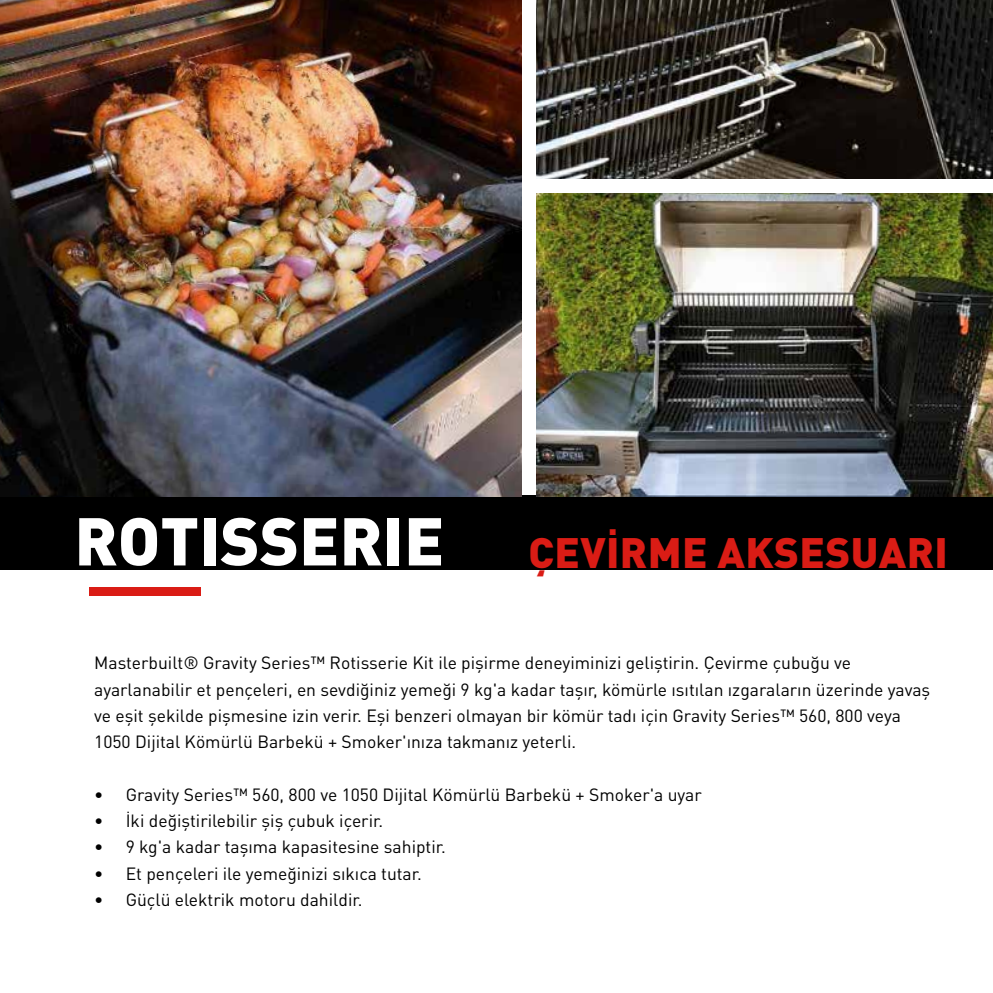
<style>
.page{position:relative;width:993px;height:993px;background:#fff}
.page>*{position:absolute;margin:0;border:0;box-sizing:border-box;transform-origin:0 0}
.t1{font:900 66.33px "DIN";color:#fff}
.t2{font:900 42px "DIN Pro";letter-spacing:.01em;color:#da1c15}
.t3{font:17.5px/26.2px "DIN Pro";color:#000}
</style>
<div class="page">
<div style="left:0;top:495px;width:992px;height:74px;background:#000"></div>
<img style="left:0;top:0;width:521px;height:496px">
<div style="left:89px;top:587px;width:111px;height:9px;background:#da1c15"></div>
<img style="left:536px;top:193px;width:456px;height:303px">
<img style="left:536px;top:0;width:456px;height:179px">
<h1 class="t1" style="left:74px;top:497px;width:371px">ROTISSERIE</h1>
<h2 class="t2" style="left:528px;top:524px;width:421px">ÇEVİRME AKSESUARI</h2>
<p class="t3" style="left:94px;top:649px;width:837px">Masterbuilt® Gravity Series™ Rotisserie Kit ile pişirme deneyiminizi geliştirin. Çevirme çubuğu ve ayarlanabilir et pençeleri, en sevdiğiniz yemeği 9 kg'a kadar taşır, kömürle ısıtılan ızgaraların üzerinde yavaş ve eşit şekilde pişmesine izin verir. Eşi benzeri olmayan bir kömür tadı için Gravity Series™ 560, 800 veya 1050 Dijital Kömürlü Barbekü + Smoker'ınıza takmanız yeterli.</p>
<p class="t3" style="left:94px;top:780px;width:609px">• Gravity Series™ 560, 800 ve 1050 Dijital Kömürlü Barbekü + Smoker'a uyar</p>
<p class="t3" style="left:94px;top:806px;width:290px">• İki değiştirilebilir şiş çubuk içerir.</p>
<p class="t3" style="left:94px;top:832px;width:353px">• 9 kg'a kadar taşıma kapasitesine sahiptir.</p>
<p class="t3" style="left:94px;top:859px;width:329px">• Et pençeleri ile yemeğinizi sıkıca tutar.</p>
<p class="t3" style="left:94px;top:885px;width:270px">• Güçlü elektrik motoru dahildir.</p>
</div>
